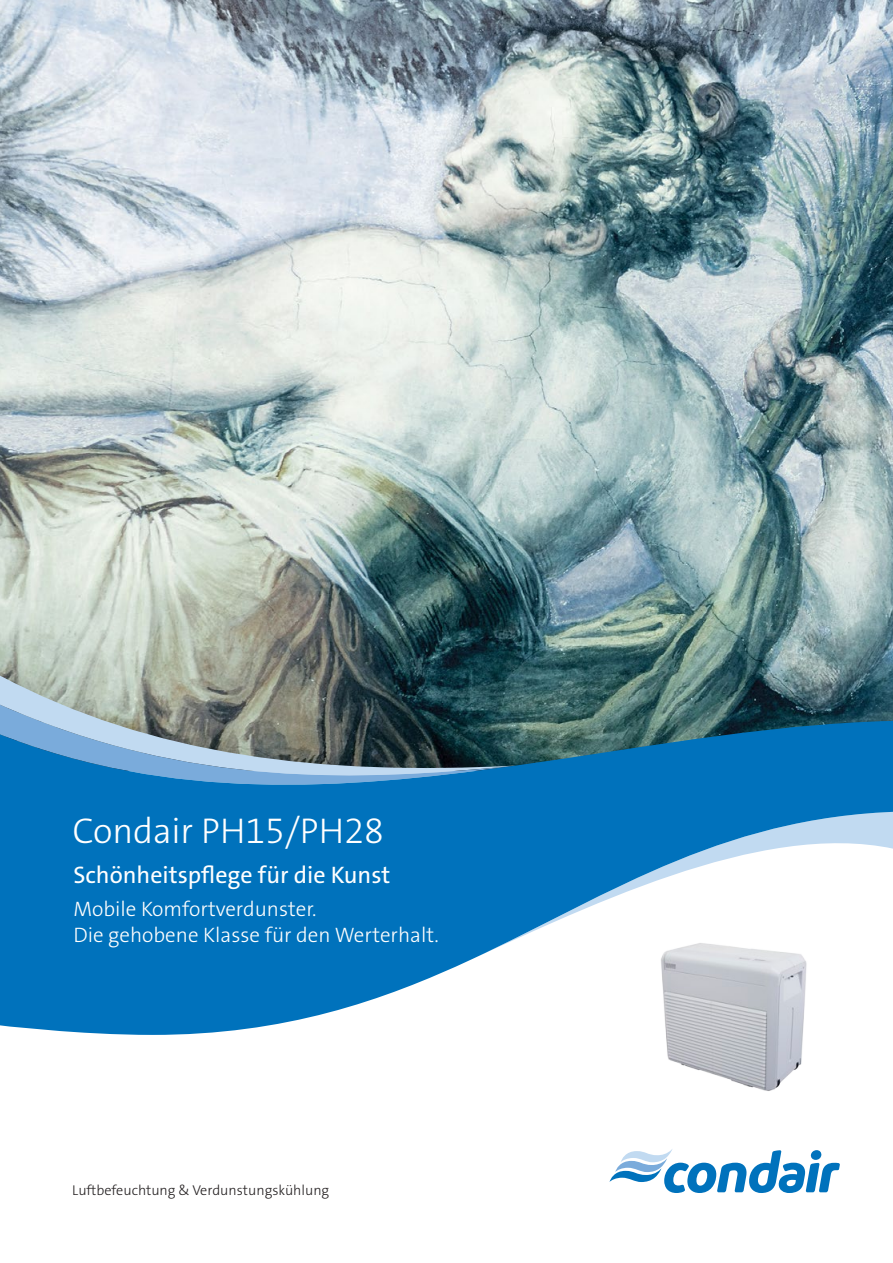
<style>
.page{position:relative;width:893px;height:1263px;background:#fff}
.page>*{position:absolute;margin:0;border:0;box-sizing:border-box;transform-origin:0 0}
.t1{font:300 36px "The Sans B W3";letter-spacing:-.005em;color:#fff}
.t2{font:24px "The Sans B W5 Plain";color:#fff}
.t3{font:300 21px/25.5px "The Sans B W3";color:#fff}
.t4{font:300 14.25px "The Sans B W3";color:#231f20}
</style>
<div class="page">
<img style="left:0;top:0;width:893px;height:720px">
<img style="left:666px;top:1035px;width:137px;height:56px">
<svg style="left:0;top:675px;width:516px;height:45px;background:#738480"></svg>
<svg style="left:0;top:705px;width:513px;height:15px;background:#67787a"></svg>
<svg style="left:0;top:720px;width:893px;height:315px;fill:#0072bc"></svg>
<svg style="left:609px;top:1149px;width:231px;height:44px"></svg>
<h1 class="t1" style="left:73px;top:808px;width:313px">Condair PH15/PH28</h1>
<p class="t2" style="left:73px;top:860px;width:319px">Schönheitspflege für die Kunst</p>
<p class="t3" style="left:73px;top:897px;width:367px">Mobile Komfortverdunster.<br>Die gehobene Klasse für den Werterhalt.</p>
<p class="t4" style="left:72px;top:1180px;width:258px">Luftbefeuchtung &amp; Verdunstungskühlung</p>
</div>
